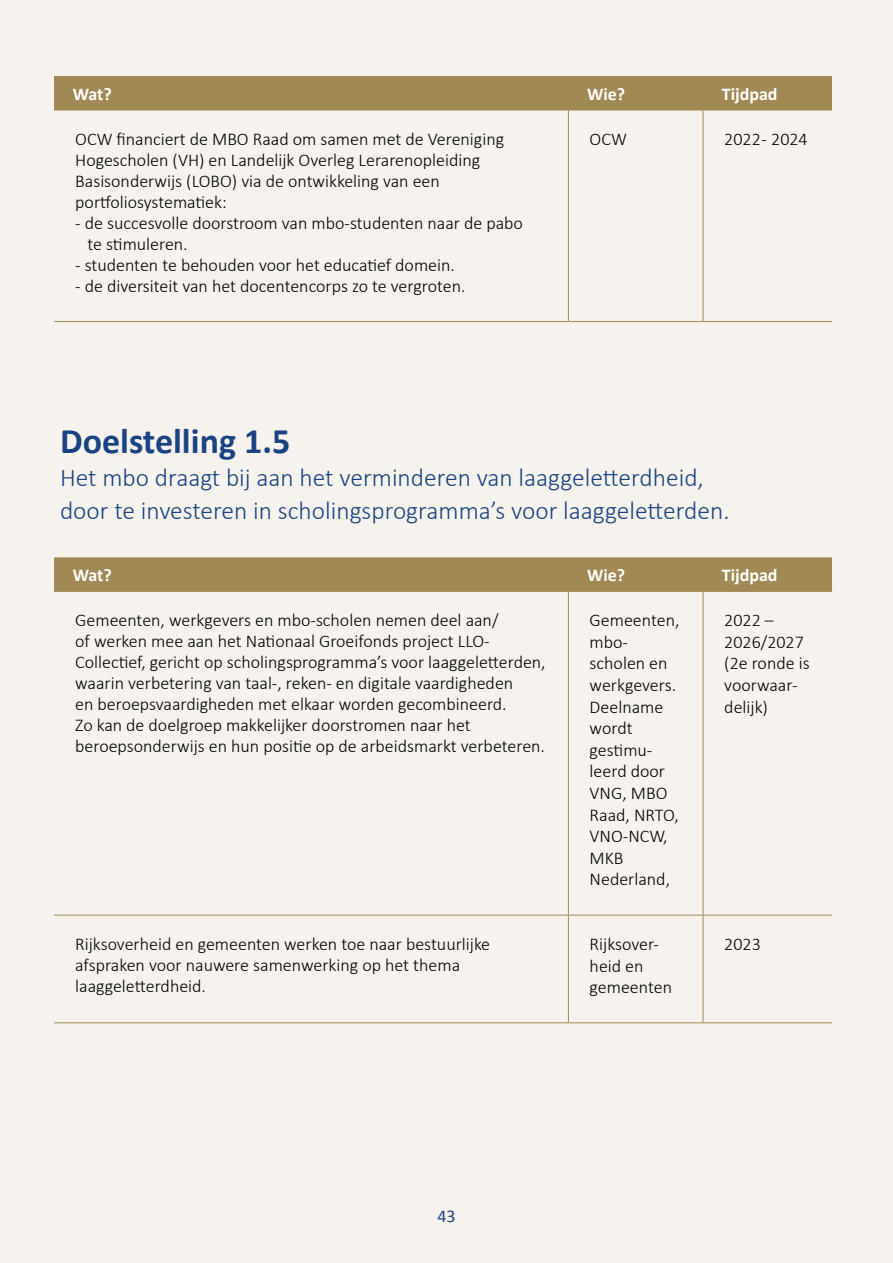
<style>
.page{position:relative;width:893px;height:1263px;background:#f6f3ee}
.page>*{position:absolute;margin:0;border:0;box-sizing:border-box;transform-origin:0 0}
.t1{font:700 36px "Calibri";color:#1a4383}
.t2{font:300 25.5px/33px "Calibri";color:#1a4383}
.t3{font:300 18px/21.6px "Calibri";color:#000}
.t4{font:700 18px "Calibri";color:#fff}
.t5{font:18px "Calibri";color:#1a4383}
</style>
<div class="page">
<div style="left:54px;top:78px;width:778px;height:32px;background:#a08954"></div>
<hr style="left:568px;top:110px;width:1px;height:211px;background:#a08954">
<hr style="left:703px;top:110px;width:1px;height:211px;background:#a08954">
<hr style="left:54px;top:321px;width:514px;height:1px;background:#a08954">
<hr style="left:568px;top:321px;width:135px;height:1px;background:#a08954">
<hr style="left:703px;top:321px;width:129px;height:1px;background:#a08954">
<hr style="left:54px;top:76px;width:514px;height:2px;background:#a08954">
<hr style="left:568px;top:76px;width:135px;height:2px;background:#a08954">
<hr style="left:703px;top:76px;width:129px;height:2px;background:#a08954">
<hr style="left:568px;top:78px;width:1px;height:32px;background:#a08954">
<hr style="left:703px;top:78px;width:1px;height:32px;background:#a08954">
<hr style="left:54px;top:110px;width:514px;height:1px;background:#a08954">
<hr style="left:568px;top:110px;width:135px;height:1px;background:#a08954">
<hr style="left:703px;top:110px;width:129px;height:1px;background:#a08954">
<div style="left:54px;top:559px;width:778px;height:32px;background:#a08954"></div>
<hr style="left:568px;top:592px;width:1px;height:323px;background:#a08954">
<hr style="left:703px;top:592px;width:1px;height:323px;background:#a08954">
<hr style="left:54px;top:915px;width:514px;height:1px;background:#a08954">
<hr style="left:568px;top:915px;width:135px;height:1px;background:#a08954">
<hr style="left:568px;top:915px;width:1px;height:107px;background:#a08954">
<hr style="left:703px;top:915px;width:129px;height:1px;background:#a08954">
<hr style="left:703px;top:915px;width:1px;height:107px;background:#a08954">
<hr style="left:54px;top:1022px;width:514px;height:1px;background:#a08954">
<hr style="left:568px;top:1022px;width:135px;height:1px;background:#a08954">
<hr style="left:703px;top:1022px;width:129px;height:1px;background:#a08954">
<hr style="left:54px;top:557px;width:514px;height:2px;background:#a08954">
<hr style="left:568px;top:557px;width:135px;height:2px;background:#a08954">
<hr style="left:703px;top:557px;width:129px;height:2px;background:#a08954">
<hr style="left:568px;top:559px;width:1px;height:32px;background:#a08954">
<hr style="left:703px;top:559px;width:1px;height:32px;background:#a08954">
<hr style="left:54px;top:591px;width:514px;height:1px;background:#a08954">
<hr style="left:568px;top:591px;width:135px;height:1px;background:#a08954">
<hr style="left:703px;top:591px;width:129px;height:1px;background:#a08954">
<p class="t4" style="left:73px;top:81px;width:40px">Wat?</p>
<p class="t4" style="left:587px;top:81px;width:40px">Wie?</p>
<p class="t4" style="left:722px;top:81px;width:57px">Tijdpad</p>
<p class="t3" style="left:75px;top:128px;width:430px;line-height:21px">OCW financiert de MBO Raad om samen met de Vereniging Hogescholen (VH) en Landelijk Overleg Lerarenopleiding Basisonderwijs (LOBO) via de ontwikkeling van een portfoliosystematiek:</p>
<p class="t3" style="left:87px;top:212px;width:437px;line-height:21px;text-indent:-12px">- de succesvolle doorstroom van mbo-studenten naar de pabo te stimuleren.</p>
<p class="t3" style="left:75px;top:254px;width:381px">- studenten te behouden voor het educatief domein.</p>
<p class="t3" style="left:75px;top:275px;width:392px">- de diversiteit van het docentencorps zo te vergroten.</p>
<p class="t3" style="left:590px;top:128px;width:39px">OCW</p>
<p class="t3" style="left:724px;top:128px;width:85px">2022 - 2024</p>
<h1 class="t1" style="left:60px;top:416px;width:232px">Doelstelling 1.5</h1>
<h2 class="t2" style="left:60px;top:461px;width:671px">Het mbo draagt bij aan het verminderen van laaggeletterdheid, door te investeren in scholingsprogramma’s voor laaggeletterden.</h2>
<p class="t4" style="left:73px;top:563px;width:40px">Wat?</p>
<p class="t4" style="left:587px;top:563px;width:40px">Wie?</p>
<p class="t4" style="left:722px;top:563px;width:57px">Tijdpad</p>
<p class="t3" style="left:75px;top:609px;width:472px;line-height:21px">Gemeenten, werkgevers en mbo-scholen nemen deel aan/<br>of werken mee aan het Nationaal Groeifonds project LLO-Collectief, gericht op scholingsprogramma’s voor laaggeletterden, waarin verbetering van taal-, reken- en digitale vaardigheden<br>en beroepsvaardigheden met elkaar worden gecombineerd.<br>Zo kan de doelgroep makkelijker doorstromen naar het beroepsonderwijs en hun positie op de arbeidsmarkt verbeteren.</p>
<p class="t3" style="left:590px;top:609px;width:91px">Gemeenten, mbo&shy;scholen en werkgevers.<br>Deelname wordt gestimu&shy;leerd door<br>VNG, MBO<br>Raad, NRTO,<br>VNO-NCW,<br>MKB<br>Nederland,</p>
<p class="t3" style="left:724px;top:609px;width:87px">2022 –<br>2026/2027 (2e ronde is voorwaar&shy;delijk)</p>
<p class="t3" style="left:75px;top:933px;width:416px;line-height:21px">Rijksoverheid en gemeenten werken toe naar bestuurlijke afspraken voor nauwere samenwerking op het thema laaggeletterdheid.</p>
<p class="t3" style="left:590px;top:933px;width:84px">Rijksover&shy;heid en gemeenten</p>
<p class="t3" style="left:724px;top:933px;width:38px">2023</p>
<p class="t5" style="left:437px;top:1203px;width:20px">43</p>
</div>
